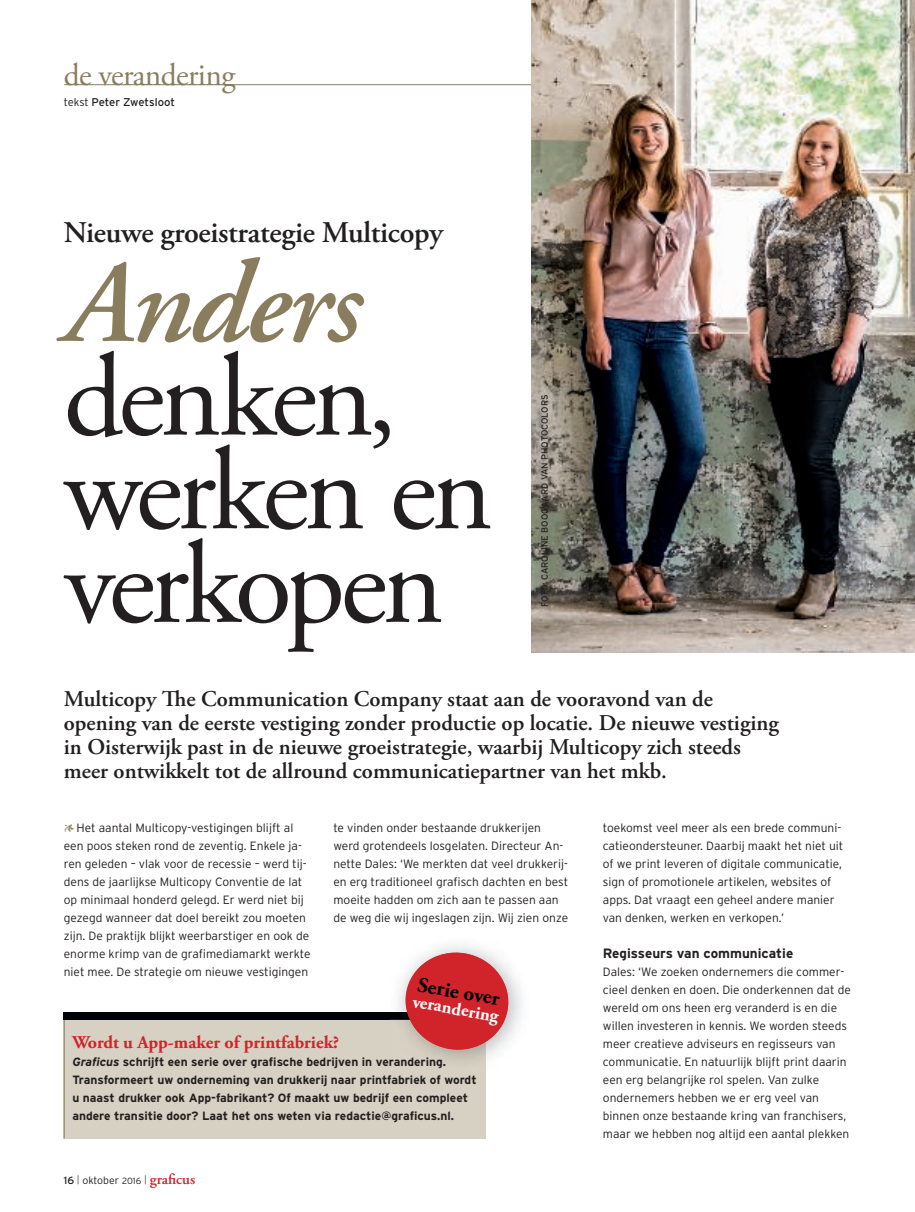
<style>
.page{position:relative;width:915px;height:1212px;background:#fff}
.page>*{position:absolute;margin:0;border:0;box-sizing:border-box;transform-origin:0 0}
.t1{font:117px/93.6px "Adobe Garamond Pro";letter-spacing:-.045em;color:#231f20}
.t2{font:italic 600 117px "Adobe Garamond Pro";letter-spacing:-.025em;color:#8a7d5e}
.t3{font:31.5px "Adobe Garamond Pro";letter-spacing:-.02em;color:#8a7d5e}
.t4{font:600 30px "Adobe Garamond Pro";letter-spacing:-.01em;color:#231f20}
.t5{font:600 22.5px/24px "Adobe Garamond Pro";color:#231f20}
.t6{font:700 21px "Adobe Garamond Pro";color:#010208}
.t7{font:700 18px "Adobe Garamond Pro";color:#d1232a}
.t8{font:700 18px "Adobe Garamond Pro";color:#fff}
.t9{font:600 15px "Adobe Garamond Pro";color:#d1232a}
.t10{font:700 13.5px "Interstate";color:#231f20}
.t11{font:300 12px/18px "Interstate";color:#231f20}
.t12{font:700 12px/18px "Interstate";color:#231f20}
.t13{font:11.25px "Interstate";letter-spacing:-.01em;color:#231f20}
.t14{font:9px "Interstate";color:#231f20}
.s1{font-weight:300}
.s2{font-style:italic}
.s3{font-family:"Interstate";font-weight:400;font-size:10.5px;color:#231f20}
.s4{font-weight:400;font-size:9px;color:#231f20}
.s5{font-family:"Interstate";font-weight:300;font-size:10.5px;color:#231f20}
.s6{font-family:"Interstate";font-weight:300;font-size:9px;color:#231f20}
</style>
<div class="page">
<hr style="left:64px;top:84px;width:787px;height:1px;background:#8a7d5e">
<div style="left:64px;top:1017px;width:421px;height:121px;background:#d7d1c3"></div>
<hr style="left:64px;top:1012px;width:1px;height:126px;background:#8a7d5e">
<div style="left:64px;top:1012px;width:421px;height:8px;background:#010208"></div>
<img style="left:398px;top:945px;width:124px;height:126px">
<img style="left:398px;top:1020px;width:87px;height:51px">
<img style="left:390px;top:1012px;width:11px;height:8px">
<svg style="left:401px;top:948px;width:111px;height:106px"></svg>
<img style="left:531px;top:0;width:384px;height:652px">
<h2 class="t3" style="left:64px;top:56px;width:173px">de verandering</h2>
<p class="t13" style="left:64px;top:96px;width:113px"><span class="s1">tekst</span> Peter Zwetsloot</p>
<h3 class="t4" style="left:64px;top:215px;width:380px">Nieuwe groeistrategie Multicopy</h3>
<h1 class="t2" style="left:64px;top:236px;width:298px">Anders</h1>
<h1 class="t1" style="left:64px;top:355px;width:430px">denken, werken en verkopen</h1>
<p class="t14" style="left:539px;top:607px;width:214px;rotate:-90deg">FOTO: CAROLINE BOOGAARD VAN PHOTOCOLORS</p>
<h3 class="t5" style="left:64px;top:687px;width:94px">Multicopy</h3>
<p class="t5" style="left:64px;top:687px;width:716px;text-indent:123px">e Communication C ompany staat aan de vooravond van de opening van de eerste vestiging zonder productie op locatie. De nieuwe vestiging in Oisterwijk past in de nieuwe groeistrategie, waarbij Multicopy zich steeds meer ontwikkelt tot de allround communicatiepartner van het mkb.</p>
<p class="t11" style="left:64px;top:819px;width:248px;text-indent:13px">Het aantal Multicopy-vestigingen blijft al een poos steken rond de zeventig. Enkele ja&shy;ren geleden – vlak voor de recessie – werd tij&shy;dens de jaarlijkse Multicopy Conventie de lat op minimaal honderd gelegd. Er werd niet bij gezegd wanneer dat doel bereikt zou moeten zijn. De praktijk blijkt weerbarstiger en ook de enorme krimp van de grafimediamarkt werkte niet mee. De strategie om nieuwe vestigingen</p>
<p class="t11" style="left:602px;top:819px;width:242px">toekomst veel meer als een brede communi&shy;catieondersteuner. Daarbij maakt het niet uit of we print leveren of digitale communicatie, sign of promotionele artikelen, websites of apps. Dat vraagt een geheel andere manier van denken, werken en verkopen.’</p>
<p class="t11" style="left:333px;top:819px;width:236px">te vinden onder bestaande drukkerijen werd grotendeels losgelaten. Directeur An&shy;nette Dales: ‘We merkten dat veel drukkerij&shy;en erg traditioneel grafisch dachten en best moeite hadden om zich aan te passen aan de weg die wij ingeslagen zijn. Wij zien onze</p>
<p class="t10" style="left:602px;top:946px;width:192px">Regisseurs van communicatie</p>
<p class="t11" style="left:602px;top:963px;width:249px">Dales: ‘We zoeken ondernemers die commer&shy;cieel denken en doen. Die onderkennen dat de wereld om ons heen erg veranderd is en die willen investeren in kennis. We worden steeds meer creatieve adviseurs en regisseurs van communicatie. En natuurlijk blijft print daarin een erg belangrijke rol spelen. Van zulke ondernemers hebben we er erg veel van binnen onze bestaande kring van franchisers, maar we hebben nog altijd een aantal plekken</p>
<h3 class="t6" style="left:420px;top:972px;width:84px;rotate:10deg">Serie over</h3>
<h3 class="t8" style="left:414px;top:991px;width:89px;rotate:10deg">verandering</h3>
<h3 class="t7" style="left:72px;top:1032px;width:268px">Wordt u App-maker of printfabriek?</h3>
<p class="t12" style="left:72px;top:1053px;width:405px"><span class="s2">Graficus</span> schrijft een serie over grafische bedrijven in verandering.<br>Transformeert uw onderneming van drukkerij naar printfabriek of wordt u naast drukker ook App-fabrikant? Of maakt uw bedrijf een compleet andere transitie door? Laat het ons weten via redactie@graficus.nl.</p>
<p class="t9" style="left:64px;top:1170px;width:133px"><span class="s3">16</span> <span class="s4">|</span> <span class="s5">oktober</span> <span class="s6">2016</span> <span class="s4">|</span> graficus</p>
</div>
